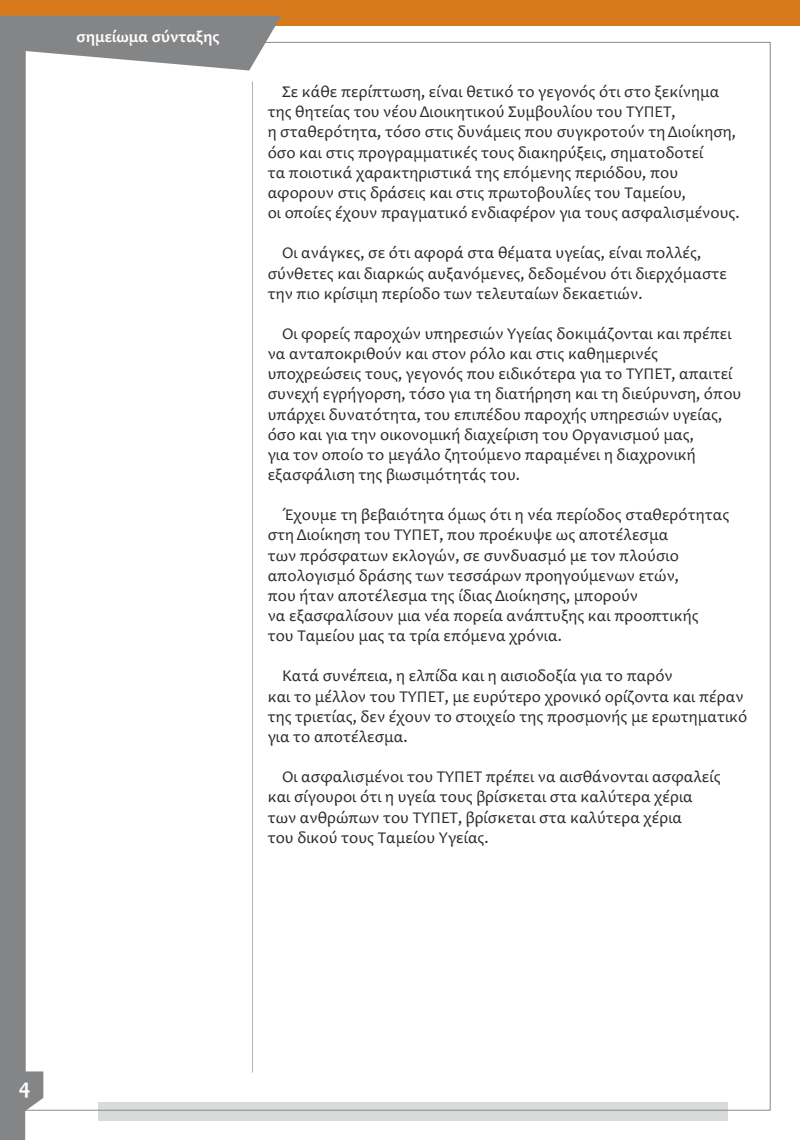
<style>
.page{position:relative;width:800px;height:1140px;background:#fff}
.page>*{position:absolute;margin:0;border:0;box-sizing:border-box;transform-origin:0 0}
.t1{font:700 22.2px "Candara";color:#fefefe}
.t2{font:16.5px/20.1px "Candara";color:#2b2a29}
.t3{font:700 16.5px "Candara";color:#fefefe}
</style>
<div class="page">
<div style="left:98px;top:1101px;width:629px;height:19px;background:#d9dada"></div>
<svg style="left:0;top:70px;width:43px;height:1070px;fill:#848587"></svg>
<div style="left:0;top:0;width:799px;height:26px;background:#d6791a"></div>
<svg style="left:0;top:16px;width:281px;height:54px"></svg>
<hr style="left:252px;top:81px;width:1px;height:991px;background:#b2b3b3">
<p class="t3" style="left:76px;top:30px;width:144px">σημείωμα σύνταξης</p>
<p class="t2" style="left:267px;top:83px;width:473px;text-indent:14px">Σε κάθε περίπτωση, είναι θετικό το γεγονός ότι στο ξεκίνημα της θητείας του νέου Διοικητικού Συμβουλίου του ΤΥΠΕΤ,<br>η σταθερότητα, τόσο στις δυνάμεις που συγκροτούν τη Διοίκηση, όσο και στις προγραμματικές τους διακηρύξεις, σηματοδοτεί<br>τα ποιοτικά χαρακτηριστικά της επόμενης περιόδου, που αφορουν στις δράσεις και στις πρωτοβουλίες του Ταμείου,<br>οι οποίες έχουν πραγματικό ενδιαφέρον για τους ασφαλισμένους.</p>
<p class="t2" style="left:267px;top:244px;width:461px;text-indent:14px">Οι ανάγκες, σε ότι αφορά στα θέματα υγείας, είναι πολλές, σύνθετες και διαρκώς αυξανόμενες, δεδομένου ότι διερχόμαστε την πιο κρίσιμη περίοδο των τελευταίων δεκαετιών.</p>
<p class="t2" style="left:267px;top:325px;width:475px;text-indent:14px">Οι φορείς παροχών υπηρεσιών Υγείας δοκιμάζονται και πρέπει να ανταποκριθούν και στον ρόλο και στις καθημερινές υποχρεώσεις τους, γεγονός που ειδικότερα για το ΤΥΠΕΤ, απαιτεί συνεχή εγρήγορση, τόσο για τη διατήρηση και τη διεύρυνση, όπου υπάρχει δυνατότητα, του επιπέδου παροχής υπηρεσιών υγείας, όσο και για την οικονομική διαχείριση του Οργανισμού μας,<br>για τον οποίο το μεγάλο ζητούμενο παραμένει η διαχρονική εξασφάλιση της βιωσιμότητάς του.</p>
<p class="t2" style="left:267px;top:506px;width:463px;text-indent:14px">Έχουμε τη βεβαιότητα όμως ότι η νέα περίοδος σταθερότητας στη Διοίκηση του ΤΥΠΕΤ, που προέκυψε ως αποτέλεσμα<br>των πρόσφατων εκλογών, σε συνδυασμό με τον πλούσιο απολογισμό δράσης των τεσσάρων προηγούμενων ετών,<br>που ήταν αποτέλεσμα της ίδιας Διοίκησης, μπορούν<br>να εξασφαλίσουν μια νέα πορεία ανάπτυξης και προοπτικής<br>του Ταμείου μας τα τρία επόμενα χρόνια.</p>
<p class="t2" style="left:267px;top:667px;width:481px;text-indent:14px">Κατά συνέπεια, η ελπίδα και η αισιοδοξία για το παρόν<br>και το μέλλον του ΤΥΠΕΤ, με ευρύτερο χρονικό ορίζοντα και πέραν της τριετίας, δεν έχουν το στοιχείο της προσμονής με ερωτηματικό για το αποτέλεσμα.</p>
<p class="t2" style="left:267px;top:768px;width:454px;text-indent:14px">Οι ασφαλισμένοι του ΤΥΠΕΤ πρέπει να αισθάνονται ασφαλείς και σίγουροι ότι η υγεία τους βρίσκεται στα καλύτερα χέρια των ανθρώπων του ΤΥΠΕΤ, βρίσκεται στα καλύτερα χέρια<br>του δικού τους Ταμείου Υγείας.</p>
<h1 class="t1" style="left:19px;top:1078px;width:13px">4</h1>
</div>
